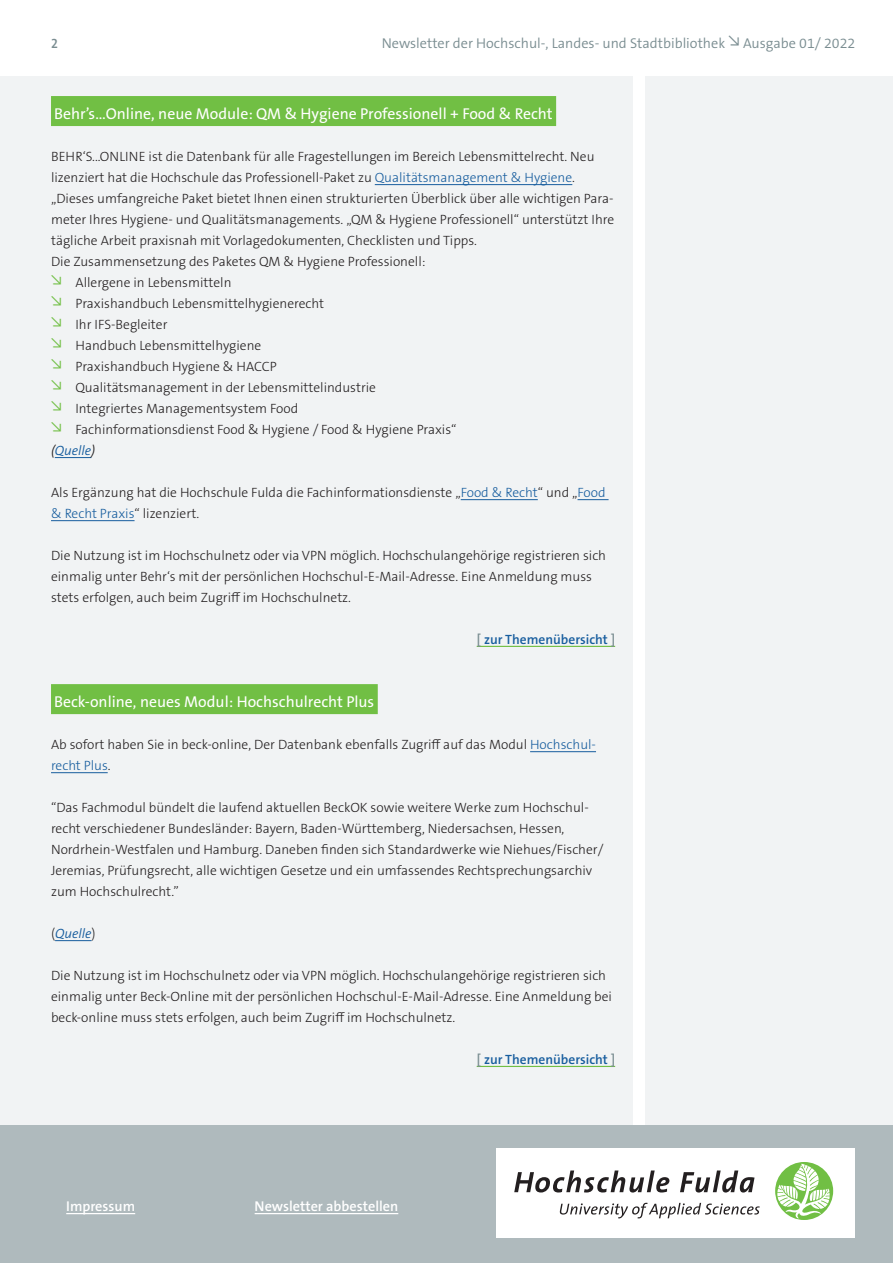
<style>
.page{position:relative;width:893px;height:1263px;background:#fff}
.page>*{position:absolute;margin:0;border:0;box-sizing:border-box;transform-origin:0 0}
.Copy_Headline_HFD-Gr{font:15.75px "The Sans Os F";color:#fff}
.t1{font:300 14.25px "The Sans Os F";color:#7a8d91}
.t2{font:600 14.25px "The Sans Os F";color:#fff}
.Copy_Headline_HFD-Gr-2{font:300 13.5px/21px "The Sans Os F";color:#231f20}
.Copy_Link{font:600 13.5px "The Sans Os F";color:#175d9e}
.Copy_Headline_HFD-Gr-3{font:italic 300 13.5px "The Sans Os F";color:#175d9e}
.t3{font:600 13.5px "The Sans Os F";color:#7a8d91}
.s1{color:#175d9e}
.s2{color:#231f20}
.s3{color:#7a8d91}
.s4{font-style:normal;color:#231f20}
</style>
<div class="page">
<div style="left:0;top:77px;width:632px;height:1048px;background:#f1f3f4"></div>
<div style="left:645px;top:77px;width:248px;height:1048px;background:#f1f3f4"></div>
<div style="left:0;top:1125px;width:893px;height:138px;background:#afbabd"></div>
<hr style="left:66px;top:1213px;width:69px;height:1px;background:#fff">
<div style="left:496px;top:1148px;width:359px;height:90px;background:#fff"></div>
<div style="left:775px;top:1162px;width:58px;height:58px;background:#71bf44;border-radius:50%"></div>
<svg style="left:777px;top:1163px;width:53px;height:55px"></svg>
<svg style="left:514px;top:1170px;width:155px;height:22px"></svg>
<svg style="left:680px;top:1170px;width:74px;height:22px"></svg>
<svg style="left:559px;top:1203px;width:201px;height:15px"></svg>
<hr style="left:255px;top:1213px;width:143px;height:1px;background:#fff">
<div style="left:51px;top:96px;width:505px;height:30px;background:#71bf44"></div>
<hr style="left:375px;top:184px;width:197px;height:1px;background:#175d9e">
<hr style="left:55px;top:457px;width:36px;height:1px;background:#175d9e">
<hr style="left:461px;top:499px;width:77px;height:1px;background:#175d9e">
<hr style="left:577px;top:499px;width:32px;height:1px;background:#175d9e">
<hr style="left:51px;top:520px;width:84px;height:1px;background:#175d9e">
<hr style="left:477px;top:646px;width:138px;height:1px;background:#71bf44">
<div style="left:51px;top:684px;width:327px;height:30px;background:#71bf44"></div>
<hr style="left:530px;top:751px;width:66px;height:1px;background:#175d9e">
<hr style="left:51px;top:772px;width:57px;height:1px;background:#175d9e">
<hr style="left:55px;top:940px;width:37px;height:1px;background:#175d9e">
<hr style="left:477px;top:1066px;width:138px;height:1px;background:#71bf44">
<p class="t3" style="left:51px;top:35px;width:8px">2</p>
<p class="t1" style="left:382px;top:34px;width:475px">Newsletter der Hochschul-, Landes- und Stadtbibliothek <sup>↘</sup> Ausgabe 01/ 2022</p>
<p class="Copy_Headline_HFD-Gr" style="left:54px;top:103px;width:500px">Behr’s…Online, neue Module: QM &amp; Hygiene Professionell + Food &amp; Recht</p>
<p class="Copy_Headline_HFD-Gr-2" style="left:51px;top:146px;width:545px">BEHR‘S...ONLINE ist die Datenbank für alle Fragestellungen im Bereich Lebensmittelrecht. Neu lizenziert hat die Hochschule das Professionell-Paket zu <span class="s1">Qualitätsmanagement &amp; Hygiene</span>.</p>
<p class="Copy_Headline_HFD-Gr-2" style="left:51px;top:188px;width:565px;text-align:justify">„Dieses umfangreiche Paket bietet Ihnen einen strukturierten Überblick über alle wichtigen Para&shy;meter Ihres Hygiene- und Qualitätsmanagements. „QM &amp; Hygiene Professionell“ unterstützt Ihre tägliche Arbeit praxisnah mit Vorlagedokumenten, Checklisten und Tipps.</p>
<p class="Copy_Headline_HFD-Gr-2" style="left:51px;top:251px;width:376px">Die Zusammensetzung des Paketes QM &amp; Hygiene Professionell:</p>
<p class="Copy_Headline_HFD-Gr-2" style="left:51px;top:272px;width:182px"><sup>↘</sup> Allergene in Lebensmitteln</p>
<p class="Copy_Headline_HFD-Gr-2" style="left:51px;top:293px;width:275px"><sup>↘</sup> Praxishandbuch Lebensmittelhygienerecht</p>
<p class="Copy_Headline_HFD-Gr-2" style="left:51px;top:314px;width:118px"><sup>↘</sup> Ihr IFS-Begleiter</p>
<p class="Copy_Headline_HFD-Gr-2" style="left:51px;top:335px;width:212px"><sup>↘</sup> Handbuch Lebensmittelhygiene</p>
<p class="Copy_Headline_HFD-Gr-2" style="left:51px;top:356px;width:227px"><sup>↘</sup> Praxishandbuch Hygiene &amp; HACCP</p>
<p class="Copy_Headline_HFD-Gr-2" style="left:51px;top:377px;width:327px"><sup>↘</sup> Qualitätsmanagement in der Lebensmittelindustrie</p>
<p class="Copy_Headline_HFD-Gr-2" style="left:51px;top:398px;width:249px"><sup>↘</sup> Integriertes Managementsystem Food</p>
<p class="Copy_Headline_HFD-Gr-2" style="left:51px;top:419px;width:407px"><sup>↘</sup> Fachinformationsdienst Food &amp; Hygiene / Food &amp; Hygiene Praxis“</p>
<p class="Copy_Headline_HFD-Gr-3" style="left:51px;top:441px;width:46px"><span class="s2">(</span>Quelle<span class="s2">)</span></p>
<p class="Copy_Headline_HFD-Gr-2" style="left:51px;top:482px;width:556px">Als Ergänzung hat die Hochschule Fulda die Fachinformationsdienste „<span class="s1">Food &amp; Recht</span>“ und „<span class="s1">Food &amp; Recht Praxis</span>“ lizenziert.</p>
<p class="Copy_Headline_HFD-Gr-2" style="left:51px;top:545px;width:557px">Die Nutzung ist im Hochschulnetz oder via VPN möglich. Hochschulangehörige registrieren sich einmalig unter Behr‘s mit der persönlichen Hochschul-E-Mail-Adresse. Eine Anmeldung muss stets erfolgen, auch beim Zugriff im Hochschulnetz.</p>
<p class="Copy_Link" style="left:477px;top:630px;width:140px"><span class="s3">[</span> zur Themenübersicht <span class="s3">]</span></p>
<p class="Copy_Headline_HFD-Gr" style="left:54px;top:691px;width:322px">Beck-online, neues Modul: Hochschulrecht Plus</p>
<p class="Copy_Headline_HFD-Gr-2" style="left:51px;top:734px;width:546px">Ab sofort haben Sie in beck-online, Der Datenbank ebenfalls Zugriff auf das Modul <span class="s1">Hochschul&shy;recht Plus</span>.</p>
<p class="Copy_Headline_HFD-Gr-2" style="left:51px;top:797px;width:554px">“Das Fachmodul bündelt die laufend aktuellen BeckOK sowie weitere Werke zum Hochschul&shy;recht verschiedener Bundesländer: Bayern, Baden-Württemberg, Niedersachsen, Hessen, Nordrhein-Westfalen und Hamburg. Daneben finden sich Standardwerke wie Niehues/Fischer/ Jeremias, Prüfungsrecht, alle wichtigen Gesetze und ein umfassendes Rechtsprechungsarchiv zum Hochschulrecht.”</p>
<p class="Copy_Headline_HFD-Gr-3" style="left:51px;top:924px;width:46px"><span class="s4">(</span>Quelle<span class="s4">)</span></p>
<p class="Copy_Headline_HFD-Gr-2" style="left:51px;top:965px;width:562px">Die Nutzung ist im Hochschulnetz oder via VPN möglich. Hochschulangehörige registrieren sich einmalig unter Beck-Online mit der persönlichen Hochschul-E-Mail-Adresse. Eine Anmeldung bei beck-online muss stets erfolgen, auch beim Zugriff im Hochschulnetz.</p>
<p class="Copy_Link" style="left:477px;top:1050px;width:140px"><span class="s3">[</span> zur Themenübersicht <span class="s3">]</span></p>
<p class="t2" style="left:66px;top:1197px;width:70px">Impressum</p>
<p class="t2" style="left:255px;top:1197px;width:145px">Newsletter abbestellen</p>
</div>
